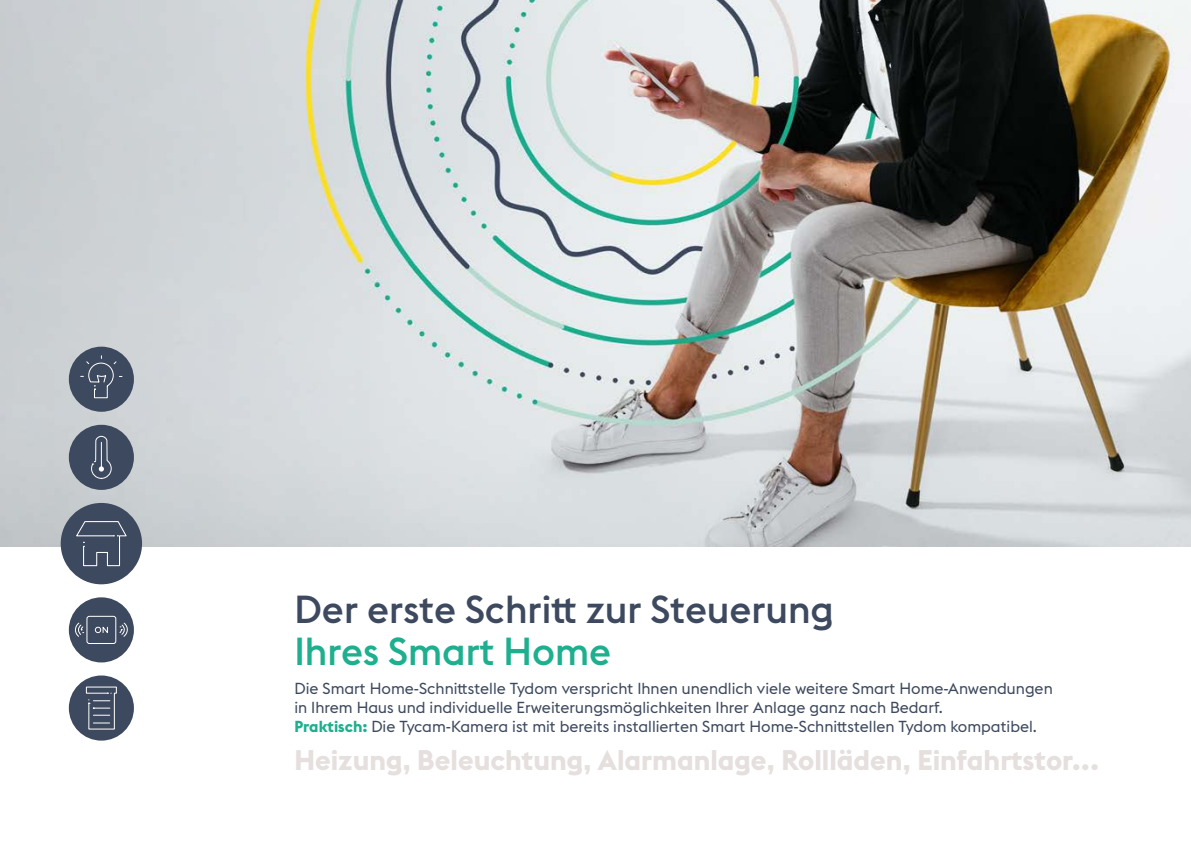
<style>
.page{position:relative;width:1191px;height:844px;background:#fff}
.page>*{position:absolute;margin:0;border:0;box-sizing:border-box;transform-origin:0 0}
.t1{font:500 38.5px "Euclid Flex";color:#3d495e}
.t2{font:500 38.5px "Euclid Flex";color:#1daf8e}
.t3{font:700 28px "Euclid Flex";color:#e5dfdd}
.t4{font:15.75px/18.9px "Euclid Flex";color:#3d495e}
.s1{font-weight:700;color:#1daf8e}
</style>
<div class="page">
<img style="left:0;top:0;width:1191px;height:546px">
<div style="left:61px;top:503px;width:81px;height:81px;background:#3d495e;border-radius:50%"></div>
<svg style="left:76px;top:521px;width:51px;height:45px"></svg>
<div style="left:69px;top:597px;width:65px;height:65px;background:#3d495e;border-radius:50%"></div>
<div style="left:87px;top:615px;width:29px;height:28px;border:1px solid #fff;border-radius:2px"></div>
<svg style="left:119px;top:622px;width:9px;height:15px"></svg>
<svg style="left:75px;top:622px;width:9px;height:15px"></svg>
<div style="left:95px;top:626px;width:6px;height:7px;border:1px solid #fff;border-radius:50%"></div>
<svg style="left:102px;top:626px;width:6px;height:7px"></svg>
<div style="left:69px;top:346px;width:65px;height:65px;background:#3d495e;border-radius:50%"></div>
<svg style="left:80px;top:355px;width:43px;height:43px"></svg>
<div style="left:69px;top:424px;width:65px;height:66px;background:#3d495e;border-radius:50%"></div>
<svg style="left:91px;top:435px;width:21px;height:44px"></svg>
<div style="left:69px;top:675px;width:65px;height:65px;background:#3d495e;border-radius:50%"></div>
<svg style="left:86px;top:686px;width:31px;height:43px"></svg>
<h1 class="t1" style="left:294px;top:587px;width:541px">Der erste Schritt zur Steuerung</h1>
<h1 class="t2" style="left:294px;top:629px;width:318px">Ihres Smart Home</h1>
<p class="t4" style="left:294px;top:679px;width:760px">Die Smart Home-Schnittstelle Tydom verspricht Ihnen unendlich viele weitere Smart Home-Anwendungen in Ihrem Haus und individuelle Erweiterungsmöglichkeiten Ihrer Anlage ganz nach Bedarf.<br><span class="s1">Praktisch:</span> Die Tycam-Kamera ist mit bereits installierten Smart Home-Schnittstellen Tydom kompatibel.</p>
<h2 class="t3" style="left:294px;top:743px;width:806px">Heizung, Beleuchtung, Alarmanlage, Rollläden, Einfahrtstor...</h2>
</div>
